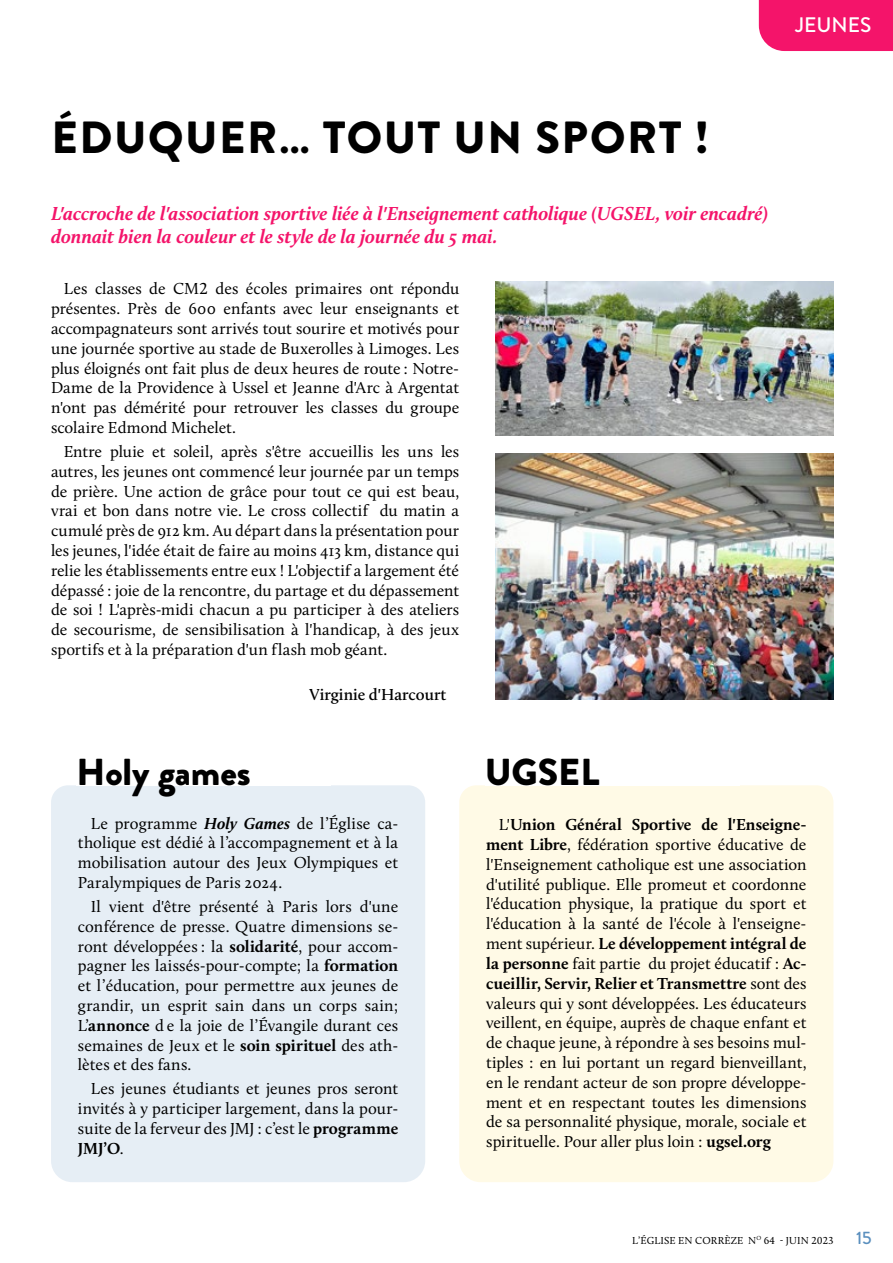
<style>
.page{position:relative;width:893px;height:1263px;background:#fff}
.page>*{position:absolute;margin:0;border:0;box-sizing:border-box;transform-origin:0 0}
.t1{font:900 45px "Brandon Grotesque";letter-spacing:.035em;color:#000}
.t2{font:900 37.5px "Brandon Grotesque";color:#000}
.t3{font:500 21px "Brandon Grotesque";color:#fff}
.t4{font:italic 700 19.5px/23.4px "Calluna";color:#f4146a}
.t5{font:500 18px "Brandon Grotesque";color:#5a8fbe}
.t6{font:16.5px/19.8px "Calluna";letter-spacing:-.005em;color:#000;text-align:justify}
.t7{font:600 16.5px "Calluna";color:#000}
.t8{font:10.5px "Calluna";letter-spacing:.015em;color:#000}
.s1{font-weight:700;font-style:italic}
.s2{font-weight:700}
</style>
<div class="page">
<div style="left:459px;top:785px;width:374px;height:397px;background:#fffae6"></div>
<div style="left:51px;top:785px;width:374px;height:397px;background:#e6eef5"></div>
<div style="left:759px;top:0;width:134px;height:51px;background:#f4146a"></div>
<img style="left:495px;top:282px;width:338px;height:153px">
<img style="left:495px;top:454px;width:338px;height:245px">
<p class="t3" style="left:795px;top:10px;width:78px">JEUNES</p>
<h1 class="t1" style="left:51px;top:106px;width:659px">ÉDUQUER… TOUT UN SPORT !</h1>
<p class="t4" style="left:51px;top:201px;width:718px">L'accroche de l'association sportive liée à l'Enseignement catholique (UGSEL, voir encadré) donnait bien la couleur et le style de la journée du 5 mai.</p>
<p class="t6" style="left:51px;top:279px;width:410px;text-indent:13px">Les classes de CM2 des écoles primaires ont répondu présentes. Près de 600 enfants avec leur enseignants et accompagnateurs sont arrivés tout sourire et motivés pour une journée sportive au stade de Buxerolles à Limoges. Les plus éloignés ont fait plus de deux heures de route : Notre-Dame de la Providence à Ussel et Jeanne d'Arc à Argentat n'ont pas démérité pour retrouver les classes du groupe scolaire Edmond Michelet.</p>
<p class="t6" style="left:51px;top:441px;width:410px;text-indent:13px">Entre pluie et soleil, après s'être accueillis les uns les autres, les jeunes ont commencé leur journée par un temps de prière. Une action de grâce pour tout ce qui est beau, vrai et bon dans notre vie. Le cross collectif du matin a cumulé près de 912 km. Au départ dans la présentation pour les jeunes, l'idée était de faire au moins 413 km, distance qui relie les établissements entre eux ! L'objectif a largement été dépassé : joie de la rencontre, du partage et du dépassement de soi ! L'après-midi chacun a pu participer à des ateliers de secourisme, de sensibilisation à l'handicap, à des jeux sportifs et à la préparation d'un flash mob géant.</p>
<p class="t7" style="left:310px;top:684px;width:138px">Virginie d'Harcourt</p>
<h2 class="t2" style="left:76px;top:746px;width:176px">Holy games</h2>
<h2 class="t2" style="left:485px;top:746px;width:116px">UGSEL</h2>
<p class="t6" style="left:78px;top:813px;width:322px;text-indent:13px">Le programme <span class="s1">Holy Games</span> de l’Église ca&shy;tholique est dédié à l’accompagnement et à la mobilisation autour des Jeux Olympiques et Paralympiques de Paris 2024.</p>
<p class="t6" style="left:78px;top:896px;width:322px;text-indent:13px">Il vient d'être présenté à Paris lors d'une conférence de presse. Quatre dimensions se&shy;ront développées : la <span class="s2">solidarité</span>, pour accom&shy;pagner les laissés-pour-compte; la <span class="s2">formation </span>et l’éducation, pour permettre aux jeunes de grandir, un esprit sain dans un corps sain; L’<span class="s2">annonce</span> d e la joie de l’Évangile durant ces semaines de Jeux et le <span class="s2">soin spirituel</span> des ath&shy;lètes et des fans.</p>
<p class="t6" style="left:78px;top:1079px;width:322px;text-indent:13px">Les jeunes étudiants et jeunes pros seront invités à y participer largement, dans la pour&shy;suite de la ferveur des JMJ : c’est le <span class="s2">programme JMJ’O</span>.</p>
<p class="t6" style="left:486px;top:815px;width:322px;text-indent:13px">L'<span class="s2">Union Général Sportive de l'Enseigne&shy;ment Libre</span>, fédération sportive éducative de l'Enseignement catholique est une association d'utilité publique. Elle promeut et coordonne l'éducation physique, la pratique du sport et l'éducation à la santé de l'école à l'enseigne&shy;ment supérieur. <span class="s2">Le développement intégral de la personne</span> fait partie du projet éducatif : <span class="s2">Ac&shy;cueillir, Servir, Relier et Transmettre</span> sont des valeurs qui y sont développées. Les éducateurs veillent, en équipe, auprès de chaque enfant et de chaque jeune, à répondre à ses besoins mul&shy;tiples : en lui portant un regard bienveillant, en le rendant acteur de son propre développe&shy;ment et en respectant toutes les dimensions de sa personnalité physique, morale, sociale et spirituelle. Pour aller plus loin : <span class="s2">ugsel.org</span></p>
<p class="t8" style="left:632px;top:1234px;width:203px">L’ÉGLISE EN CORRÈZE N<sup>O</sup> 64 - JUIN 2023</p>
<p class="t5" style="left:856px;top:1225px;width:17px">15</p>
</div>
